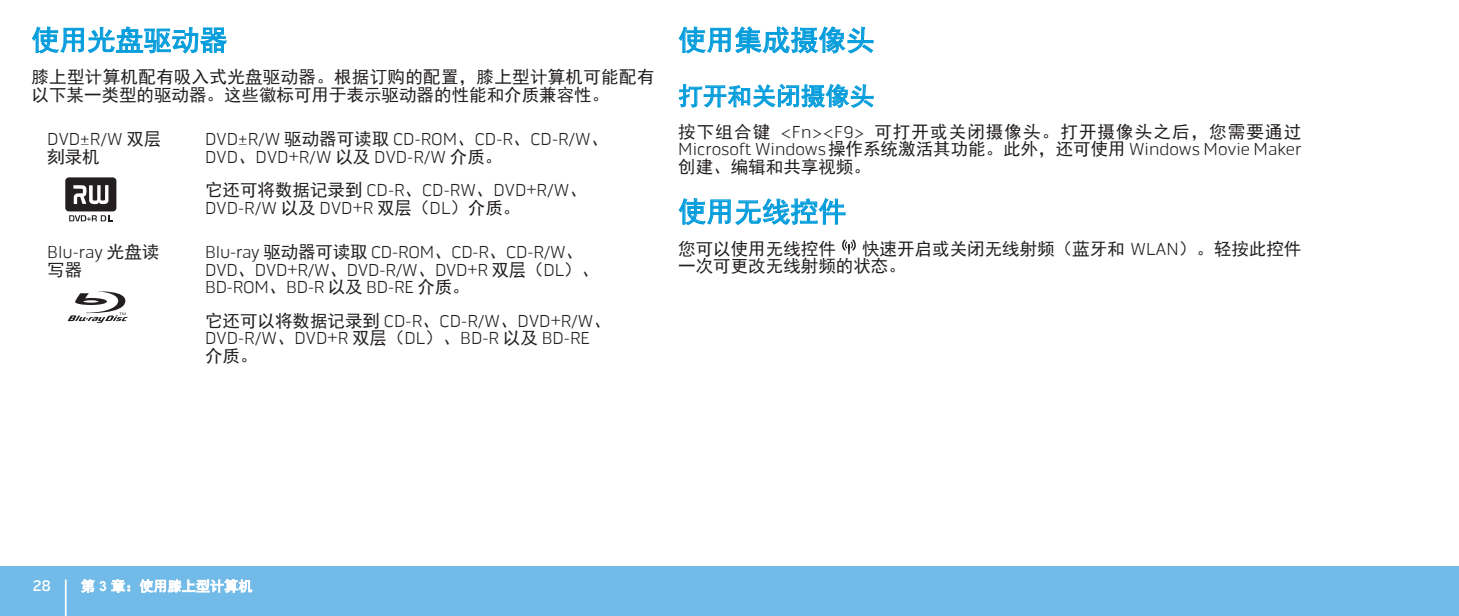
<style>
.page{position:relative;width:1459px;height:616px;background:#fff}
.page>*{position:absolute;margin:0;border:0;box-sizing:border-box;transform-origin:0 0}
.t1{font:28px "Sim Hei";color:#069ddc}
.t2{font:24.5px "Sim Hei";color:#069ddc}
.t3{font:300 17.5px/17.5px "Pill Alt 600 mg";color:#231f20}
.t4{font:17.5px/17.5px "Sim Hei";color:#231f20}
.t5{font:17.5px "Sim Hei";letter-spacing:.065em;color:#231f20}
.t6{font:500 15.75px "Pill Alt 600 mg";color:#fff}
.s1{font-family:"Sim Hei";font-weight:400}
.s2{font-family:"Pill Alt 600 mg";font-weight:300}
</style>
<div class="page">
<div style="left:0;top:566px;width:1458px;height:49px;background:#72bbe8"></div>
<hr style="left:65px;top:579px;width:2px;height:36px;background:#fff">
<svg style="left:81px;top:579px;width:14px;height:13px"></svg>
<svg style="left:111px;top:579px;width:19px;height:13px"></svg>
<svg style="left:139px;top:579px;width:113px;height:13px"></svg>
<svg style="left:32px;top:26px;width:195px;height:28px"></svg>
<svg style="left:65px;top:177px;width:51px;height:44px"></svg>
<svg style="left:68px;top:291px;width:60px;height:32px"></svg>
<svg style="left:678px;top:26px;width:195px;height:28px"></svg>
<svg style="left:678px;top:84px;width:195px;height:24px"></svg>
<svg style="left:678px;top:198px;width:167px;height:27px"></svg>
<svg style="left:842px;top:239px;width:14px;height:15px"></svg>
<h1 class="t1" style="left:32px;top:26px;width:197px">使用光盘驱动器</h1>
<p class="t4" style="left:32px;top:68px;width:624px">膝上型计算机配有吸入式光盘驱动器。根据订购的配置，膝上型计算机可能配有以下某一类型的驱动器。这些徽标可用于表示驱动器的性能和介质兼容性。</p>
<p class="t3" style="left:47px;top:131px;width:116px">DVD±R/W <span class="s1">双层</span></p>
<p class="t4" style="left:47px;top:148px;width:54px">刻录机</p>
<p class="t3" style="left:205px;top:131px;width:405px">DVD±R/W <span class="s1">驱动器可读取</span> CD-ROM<span class="s1">、</span>CD-R<span class="s1">、</span>CD-R/W<span class="s1">、<br></span>DVD<span class="s1">、</span>DVD+R/W <span class="s1">以及</span> DVD-R/W <span class="s1">介质。</span></p>
<p class="t3" style="left:205px;top:181px;width:383px"><span class="s1">它还可将数据记录到</span> CD-R<span class="s1">、</span>CD-RW<span class="s1">、</span>DVD+R/W<span class="s1">、<br></span>DVD-R/W <span class="s1">以及</span> DVD+R <span class="s1">双层（</span>DL<span class="s1">）介质。</span></p>
<p class="t3" style="left:47px;top:243px;width:114px">Blu-ray <span class="s1">光盘读</span></p>
<p class="t4" style="left:47px;top:260px;width:36px">写器</p>
<p class="t3" style="left:205px;top:243px;width:395px">Blu-ray <span class="s1">驱动器可读取</span> CD-ROM<span class="s1">、</span>CD-R<span class="s1">、</span>CD-R/W<span class="s1">、<br></span>DVD<span class="s1">、</span>DVD+R/W<span class="s1">、</span>DVD-R/W<span class="s1">、</span>DVD+R <span class="s1">双层（</span>DL<span class="s1">）、<br></span>BD-ROM<span class="s1">、</span>BD-R <span class="s1">以及</span> BD-RE <span class="s1">介质。</span></p>
<p class="t3" style="left:205px;top:312px;width:407px"><span class="s1">它还可以将数据记录到</span> CD-R<span class="s1">、</span>CD-R/W<span class="s1">、</span>DVD+R/W<span class="s1">、<br></span>DVD-R/W<span class="s1">、</span>DVD+R <span class="s1">双层（</span>DL<span class="s1">）、</span>BD-R <span class="s1">以及</span> BD-RE</p>
<p class="t4" style="left:205px;top:346px;width:54px">介质。</p>
<h1 class="t1" style="left:678px;top:26px;width:197px">使用集成摄像头</h1>
<h2 class="t2" style="left:678px;top:83px;width:197px">打开和关闭摄像头</h2>
<p class="t5" style="left:678px;top:123px;width:624px">按下组合键 <span class="s2">&lt;Fn&gt;&lt;F9&gt;</span> 可打开或关闭摄像头。打开摄像头之后，您需要通过</p>
<p class="t3" style="left:678px;top:141px;width:624px">Microsoft Windows<span class="s1">操作系统激活其功能。此外，还可使用</span> Windows Movie Maker</p>
<p class="t4" style="left:678px;top:158px;width:194px">创建、编辑和共享视频。</p>
<h1 class="t1" style="left:678px;top:197px;width:169px">使用无线控件</h1>
<p class="t4" style="left:678px;top:240px;width:159px">您可以使用无线控件</p>
<p class="t4" style="left:678px;top:240px;width:624px;text-indent:184px">快速开启或关闭无线射频（蓝牙和 <span class="s2">WLAN</span>）。轻按此控件一次可更改无线射频的状态。</p>
<p class="t6" style="left:33px;top:576px;width:20px">28</p>
</div>
